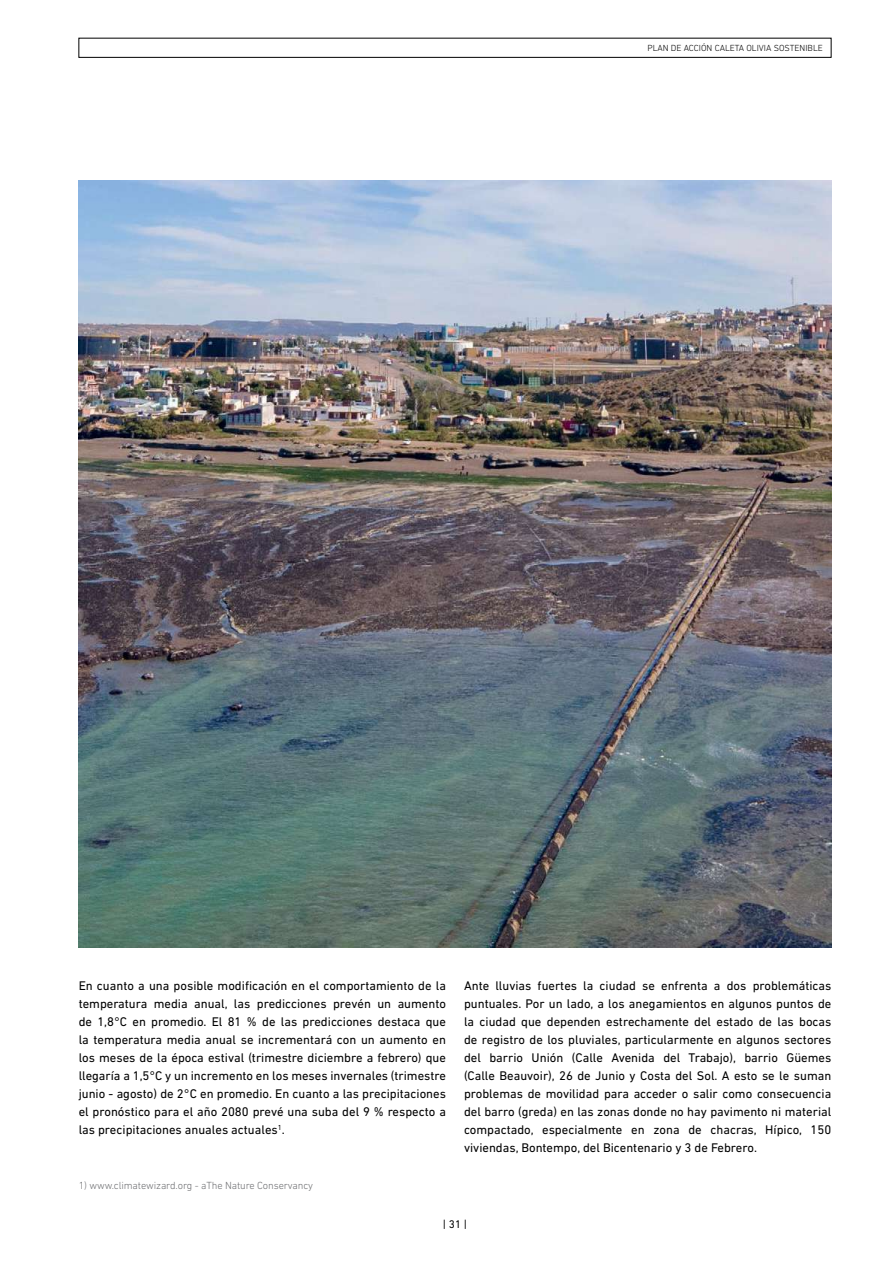
<style>
.page{position:relative;width:893px;height:1263px;background:#fff}
.page>*{position:absolute;margin:0;border:0;box-sizing:border-box;transform-origin:0 0}
.t1{font:12.75px/18px "DIN Next LT Pro";color:#000;text-align:justify}
.t2{font:11.25px "DIN Next LT Pro";color:#000}
.t3{font:300 10.5px "DIN Next LT Pro";letter-spacing:-.01em;color:#6d6e71}
.t4{font:300 9px "DIN Next LT Pro";color:#000}
</style>
<div class="page">
<div style="left:79px;top:38px;width:752px;height:20px;border:1px solid #000"></div>
<img style="left:79px;top:180px;width:752px;height:767px">
<p class="t4" style="left:647px;top:43px;width:177px">PLAN DE ACCIÓN CALETA OLIVIA SOSTENIBLE</p>
<p class="t1" style="left:79px;top:977px;width:369px">En cuanto a una posible modificación en el comportamiento de la temperatura media anual, las predicciones prevén un aumento de 1,8°C en promedio. El 81 % de las predicciones destaca que la temperatura media anual se incrementará con un aumento en los meses de la época estival (trimestre diciembre a febrero) que llegaría a 1,5°C y un incremento en los meses invernales (trimestre junio - agosto) de 2°C en promedio. En cuanto a las precipitaciones el pronóstico para el año 2080 prevé una suba del 9 % respecto a las precipitaciones anuales actuales<sup>1</sup>.</p>
<p class="t1" style="left:464px;top:977px;width:369px">Ante lluvias fuertes la ciudad se enfrenta a dos problemáticas puntuales. Por un lado, a los anegamientos en algunos puntos de la ciudad que dependen estrechamente del estado de las bocas de registro de los pluviales, particularmente en algunos sectores del barrio Unión (Calle Avenida del Trabajo), barrio Güemes (Calle Beauvoir), 26 de Junio y Costa del Sol. A esto se le suman problemas de movilidad para acceder o salir como consecuencia del barro (greda) en las zonas donde no hay pavimento ni material compactado, especialmente en zona de chacras, Hípico, 150 viviendas, Bontempo, del Bicentenario y 3 de Febrero.</p>
<p class="t3" style="left:79px;top:1179px;width:236px">1) www.climatewizard.org - aThe Nature Conservancy</p>
<p class="t2" style="left:443px;top:1218px;width:26px">| 31 |</p>
</div>
